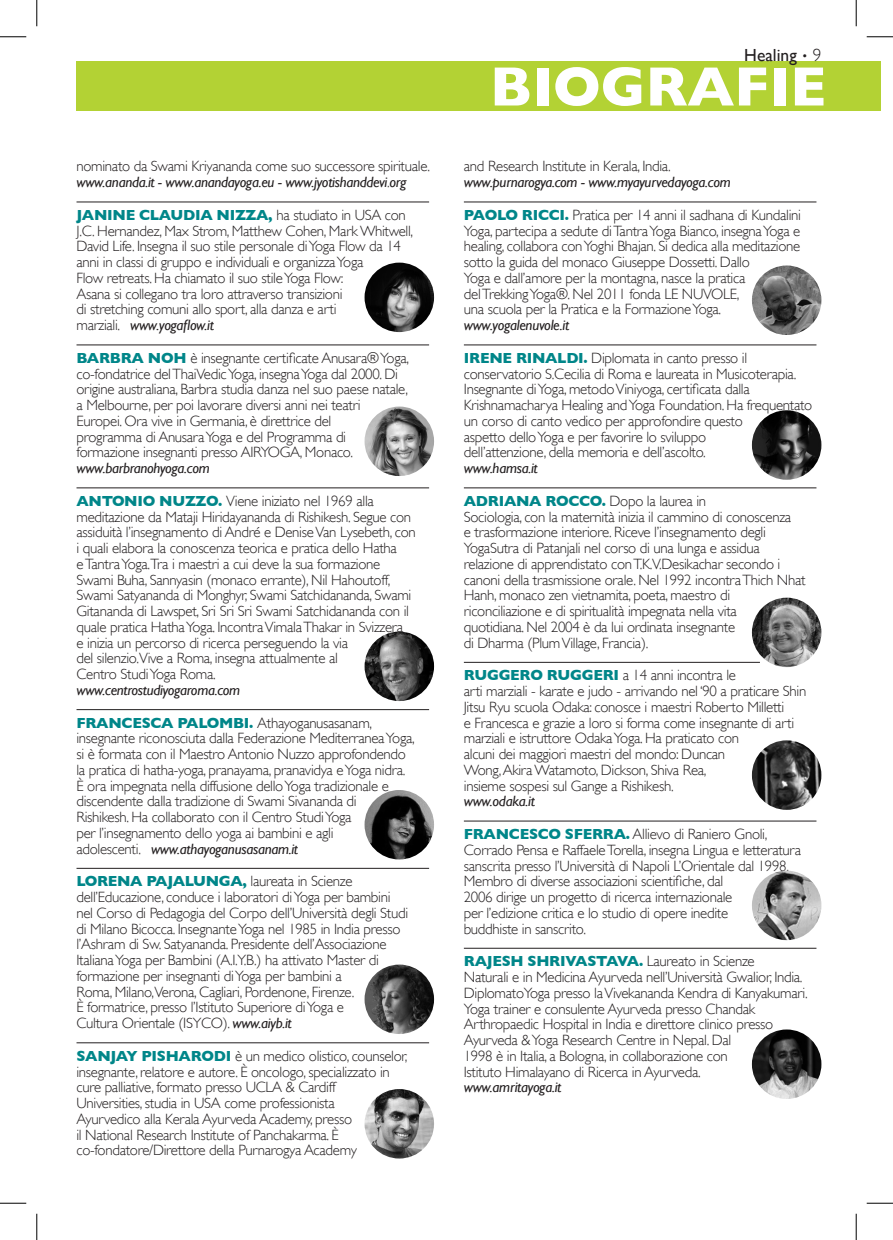
<style>
.page{position:relative;width:893px;height:1240px;background:#fff}
.page>*{position:absolute;margin:0;border:0;box-sizing:border-box;transform-origin:0 0}
.t1{font:700 56px "Gill Sans";color:#fff}
.t2{font:17.5px "Gill Sans";color:#231f20}
.t3{font:300 14.88px/15.8px "Gill Sans";letter-spacing:-.02em;color:#231f20}
.t4{font:700 14.88px "Gill Sans";letter-spacing:-.02em;color:#008689}
.t5{font:italic 14.88px "Gill Sans";letter-spacing:-.02em;color:#231f20}
.s1{font-weight:400;font-style:italic}
.s2{font-weight:700;color:#008689}
.s3{font-weight:300;font-size:12.25px}
.s4{font-weight:300}
</style>
<div class="page">
<div style="left:76px;top:62px;width:804px;height:49px;background:#b3d234"></div>
<hr style="left:463px;top:201px;width:353px;height:1px;background:#231f20">
<hr style="left:463px;top:344px;width:353px;height:1px;background:#231f20">
<hr style="left:463px;top:487px;width:353px;height:1px;background:#231f20">
<hr style="left:463px;top:662px;width:296px;height:1px;background:#231f20">
<hr style="left:463px;top:820px;width:353px;height:1px;background:#231f20">
<hr style="left:463px;top:947px;width:353px;height:1px;background:#231f20">
<hr style="left:76px;top:201px;width:353px;height:1px;background:#231f20">
<hr style="left:76px;top:344px;width:353px;height:1px;background:#231f20">
<hr style="left:76px;top:487px;width:353px;height:1px;background:#231f20">
<hr style="left:76px;top:709px;width:353px;height:1px;background:#231f20">
<hr style="left:76px;top:867px;width:353px;height:1px;background:#231f20">
<hr style="left:76px;top:1042px;width:353px;height:1px;background:#231f20">
<img style="left:751px;top:265px;width:70px;height:70px;border-radius:35px">
<img style="left:751px;top:740px;width:70px;height:69px;border-radius:35px">
<img style="left:751px;top:410px;width:70px;height:69px;border-radius:35px">
<img style="left:751px;top:1029px;width:70px;height:69px;border-radius:35px">
<img style="left:751px;top:870px;width:70px;height:70px;border-radius:35px">
<img style="left:364px;top:406px;width:70px;height:70px;border-radius:35px">
<img style="left:364px;top:631px;width:70px;height:70px;border-radius:35px">
<img style="left:364px;top:790px;width:70px;height:69px;border-radius:35px">
<img style="left:364px;top:964px;width:70px;height:69px;border-radius:35px">
<img style="left:364px;top:1088px;width:70px;height:70px;border-radius:35px">
<img style="left:751px;top:597px;width:70px;height:70px;border-radius:35px">
<img style="left:364px;top:262px;width:70px;height:70px;border-radius:35px">
<svg style="left:0;top:36px;width:26px;height:1px"></svg>
<svg style="left:866px;top:36px;width:26px;height:1px"></svg>
<svg style="left:0;top:1202px;width:26px;height:1px"></svg>
<svg style="left:866px;top:1202px;width:26px;height:1px"></svg>
<svg style="left:36px;top:0;width:1px;height:26px"></svg>
<svg style="left:36px;top:1213px;width:1px;height:26px"></svg>
<svg style="left:855px;top:0;width:1px;height:26px"></svg>
<svg style="left:855px;top:1213px;width:1px;height:26px"></svg>
<p class="t3" style="left:76px;top:158px;width:355px">nominato da Swami Kriyananda come suo successore spirituale. <span class="s1">www.ananda.it - www.anandayoga.eu - www.jyotishanddevi</span>.<span class="s1">org</span></p>
<p class="t4" style="left:76px;top:206px;width:17px">JANINE</p>
<p class="t4" style="left:139px;top:206px;width:22px">CLAUDIA</p>
<p class="t3" style="left:76px;top:207px;width:338px;text-indent:140px"><span class="s2">NI ZZA,</span> ha studiato in USA con J.C. Hernandez, Max Strom, Matthew Cohen, Mark Whitwell, David Life. I nsegna il suo stile personale di Yoga Flow da 14 anni in classi di gruppo e individuali e organizza Yoga<br>Flow retreats. H a chiamato il suo stile Yoga Flow:<br>Asana si collegano tra loro attraverso transizioni<br>di stretching comuni allo sport, alla danza e arti<br>marziali. <span class="s1">www.yogaflow.it</span></p>
<p class="t4" style="left:76px;top:349px;width:23px">BARBRA</p>
<p class="t3" style="left:76px;top:350px;width:334px;text-indent:71px"><span class="s2">NOH</span> è insegnante certificate Anusara® Yoga, co-fondatrice del ThaiVedic Yoga, insegna Yoga dal 2000. Di origine australiana, Barbra studia danza nel suo paese natale, a Melbourne, per poi lavorare diversi anni nei teatri Europei. Ora vive in Germania, è direttrice del<br>programma di Anusara Yoga e del Programma di formazione insegnanti presso AIRYOGA, Monaco.</p>
<p class="t5" style="left:76px;top:459px;width:135px">www.barbranohyoga.com</p>
<p class="t4" style="left:76px;top:492px;width:24px">ANTONIO</p>
<p class="t3" style="left:76px;top:493px;width:340px;text-indent:83px"><span class="s2">NUZZO.</span> Viene iniziato nel 1969 alla meditazione da Mataji H iridayananda di Rishikesh. Segue con assiduità l’insegnamento di André e Denise Van Lysebeth, con i quali elabora la conoscenza teorica e pratica dello Hatha<br>e Tantra Yoga.Tra i maestri a cui deve la sua formazione Swami Buha, Sannyasin (monaco errante), Nil H ahoutoff, Swami Satyananda di Monghyr, Swami Satchidananda, Swami Gitananda di Lawspet, Sri Sri Sri Swami Satchidananda con il quale pratica H atha Yoga. Incontra Vimala Thakar in Svizzera<br>e inizia un percorso di ricerca perseguendo la via<br>del silenzio.Vive a Roma, insegna attualmente al<br>Centro Studi Yoga Roma.</p>
<p class="t5" style="left:76px;top:681px;width:165px">www.centrostudiyogaroma.com</p>
<p class="t4" style="left:76px;top:713px;width:21px">FRANCESCA</p>
<p class="t4" style="left:177px;top:713px;width:21px">PALOMBI</p>
<p class="t3" style="left:76px;top:714px;width:339px;text-indent:173px"><span class="s2">.</span> Athayoganusasanam, insegnante riconosciuta dalla Federazione Mediterranea Yoga, si è formata con il Maestro Antonio Nuzzo approfondendo la pratica di hatha-yoga, pranayama, pranavidya e Yoga nidra.<br>È ora impegnata nella diffusione dello Yoga tradizionale e discendente dalla tradizione di Swami Sivananda di<br>Rishikesh. H a collaborato con il Centro Studi Yoga<br>per l’insegnamento dello yoga ai bambini e agli<br>adolescenti. <span class="s1">www.athayoganusasanam.it</span></p>
<p class="t4" style="left:76px;top:872px;width:21px">LORENA</p>
<p class="t4" style="left:146px;top:872px;width:21px">PAJALUNGA</p>
<p class="t3" style="left:76px;top:873px;width:333px;text-indent:166px"><span class="s2">,</span> laureata in Scienze dell’Educazione, conduce i laboratori di Yoga per bambini nel Corso di Pedagogia del Corpo dell’Università degli Studi di Milano Bicocca. Insegnante Yoga nel 1985 in India presso l’Ashram di Sw. Satyananda. Presidente dell’Associazione Italiana Yoga per Bambini (A.I .Y.B.) ha attivato Master di formazione per insegnanti di Yoga per bambini a<br>Roma, Milano,Verona, Cagliari, Pordenone, Firenze.<br>È formatrice, presso l’I stituto Superiore di Yoga e<br>Cultura Orientale (ISYCO). <span class="s1">www.aiyb.it</span></p>
<p class="t4" style="left:76px;top:1046px;width:21px">SANJAY</p>
<p class="t4" style="left:141px;top:1046px;width:21px">PISHARODI</p>
<p class="t3" style="left:76px;top:1047px;width:332px;text-indent:158px">è un medico olistico, counselor, insegnante, relatore e autore. È oncologo, specializzato in cure palliative, formato presso UCLA &amp; Cardiff<br>Universities, studia in USA come professionista<br>Ayurvedico alla Kerala Ayurveda Academy, presso<br>il National Research Institute of Panchakarma. È co-fondatore/Direttore della Purnarogya Academy</p>
<p class="t2" style="left:743px;top:45px;width:79px">Healing <span class="s3">•</span> <span class="s4">9</span></p>
<h1 class="t1" style="left:489px;top:54px;width:79px">BIOGRAFIE</h1>
<p class="t3" style="left:463px;top:158px;width:208px">and Research Institute in Kerala, India.</p>
<p class="t5" style="left:463px;top:174px;width:268px">www.purnarogya.com - www.myayurvedayoga.com</p>
<p class="t4" style="left:463px;top:206px;width:21px">PAOLO</p>
<p class="t4" style="left:521px;top:206px;width:20px">RICCI</p>
<p class="t3" style="left:463px;top:207px;width:338px;text-indent:101px"><span class="s2">.</span> Pratica per 14 anni il sadhana di Kundalini Yoga, partecipa a sedute di Tantra Yoga Bianco, insegna Yoga e healing, collabora con Yoghi Bhajan. Si dedica alla meditazione sotto la guida del monaco Giuseppe Dossetti. Dallo<br>Yoga e dall’amore per la montagna, nasce la pratica<br>del Trekking Yoga®. Nel 2011 fonda LE NUVOLE,<br>una scuola per la Pratica e la Formazione Yoga.</p>
<p class="t5" style="left:463px;top:316px;width:107px">www.yogalenuvole.it</p>
<p class="t4" style="left:463px;top:349px;width:17px">IRENE</p>
<p class="t4" style="left:515px;top:349px;width:21px">RINALDI</p>
<p class="t3" style="left:463px;top:350px;width:350px;text-indent:120px"><span class="s2">.</span> Diplomata in canto presso il conservatorio S.Cecilia di Roma e laureata in Musicoterapia.<br>I nsegnante di Yoga, metodo Viniyoga, certificata dalla Krishnamacharya H ealing and Yoga Foundation. H a frequentato un corso di canto vedico per approfondire questo<br>aspetto dello Yoga e per favorire lo sviluppo<br>dell’attenzione, della memoria e dell’ascolto.</p>
<p class="t5" style="left:463px;top:459px;width:75px">www.hamsa.it</p>
<p class="t4" style="left:463px;top:492px;width:24px">ADRIANA</p>
<p class="t4" style="left:545px;top:492px;width:24px">ROCCO</p>
<p class="t3" style="left:463px;top:493px;width:343px;text-indent:138px"><span class="s2">.</span> Dopo la laurea in<br>Sociologia, con la maternità inizia il cammino di conoscenza<br>e trasformazione interiore. Riceve l’insegnamento degli YogaSutra di Patanjali nel corso di una lunga e assidua relazione di apprendistato con T.K.V.Desikachar secondo i canoni della trasmissione orale. Nel 1992 incontra Thich Nhat H anh, monaco zen vietnamita, poeta, maestro di riconciliazione e di spiritualità impegnata nella vita<br>quotidiana. Nel 2004 è da lui ordinata insegnante<br>di Dharma (Plum Village, Francia).</p>
<p class="t4" style="left:463px;top:666px;width:23px">RUGGERO</p>
<p class="t4" style="left:546px;top:666px;width:22px">RUGGERI</p>
<p class="t3" style="left:463px;top:667px;width:344px;text-indent:159px">a 14 anni incontra le<br>arti marziali - karate e judo - arrivando nel ‘90 a praticare Shin Jitsu Ryu scuola Odaka: conosce i maestri Roberto Milletti<br>e Francesca e grazie a loro si forma come insegnante di arti marziali e istruttore Odaka Yoga. H a praticato con<br>alcuni dei maggiori maestri del mondo: Duncan<br>Wong, Akira Watamoto, Dickson, Shiva Rea,<br>insieme sospesi sul Gange a Rishikesh.</p>
<p class="t5" style="left:463px;top:792px;width:72px">www.odaka.it</p>
<p class="t4" style="left:463px;top:825px;width:21px">FRANCESCO</p>
<p class="t4" style="left:564px;top:825px;width:21px">SFERRA</p>
<p class="t3" style="left:463px;top:826px;width:338px;text-indent:162px"><span class="s2">.</span> Allievo di Raniero Gnoli, Corrado Pensa e Raffaele Torella, insegna Lingua e letteratura sanscrita presso l’Università di Napoli L’Orientale dal 1998.<br>Membro di diverse associazioni scientifiche, dal<br>2006 dirige un progetto di ricerca internazionale<br>per l’edizione critica e lo studio di opere inedite<br>buddhiste in sanscrito.</p>
<p class="t4" style="left:463px;top:952px;width:22px">RAJESH</p>
<p class="t4" style="left:527px;top:952px;width:20px">SHRIVASTAVA</p>
<p class="t3" style="left:463px;top:953px;width:345px;text-indent:175px"><span class="s2">.</span> Laureato in Scienze<br>Naturali e in Medicina Ayurveda nell’Università Gwalior, I ndia.<br>DiplomatoYoga presso la Vivekananda Kendra di Kanyakumari.<br>Yoga trainer e consulente Ayurveda presso Chandak Arthropaedic H ospital in India e direttore clinico presso Ayurveda &amp; Yoga Research Centre in Nepal. Dal<br>1998 è in Italia, a Bologna, in collaborazione con<br>I stituto H imalayano di Ricerca in Ayurveda.</p>
<p class="t5" style="left:463px;top:1078px;width:99px">www.amritayoga.it</p>
</div>
